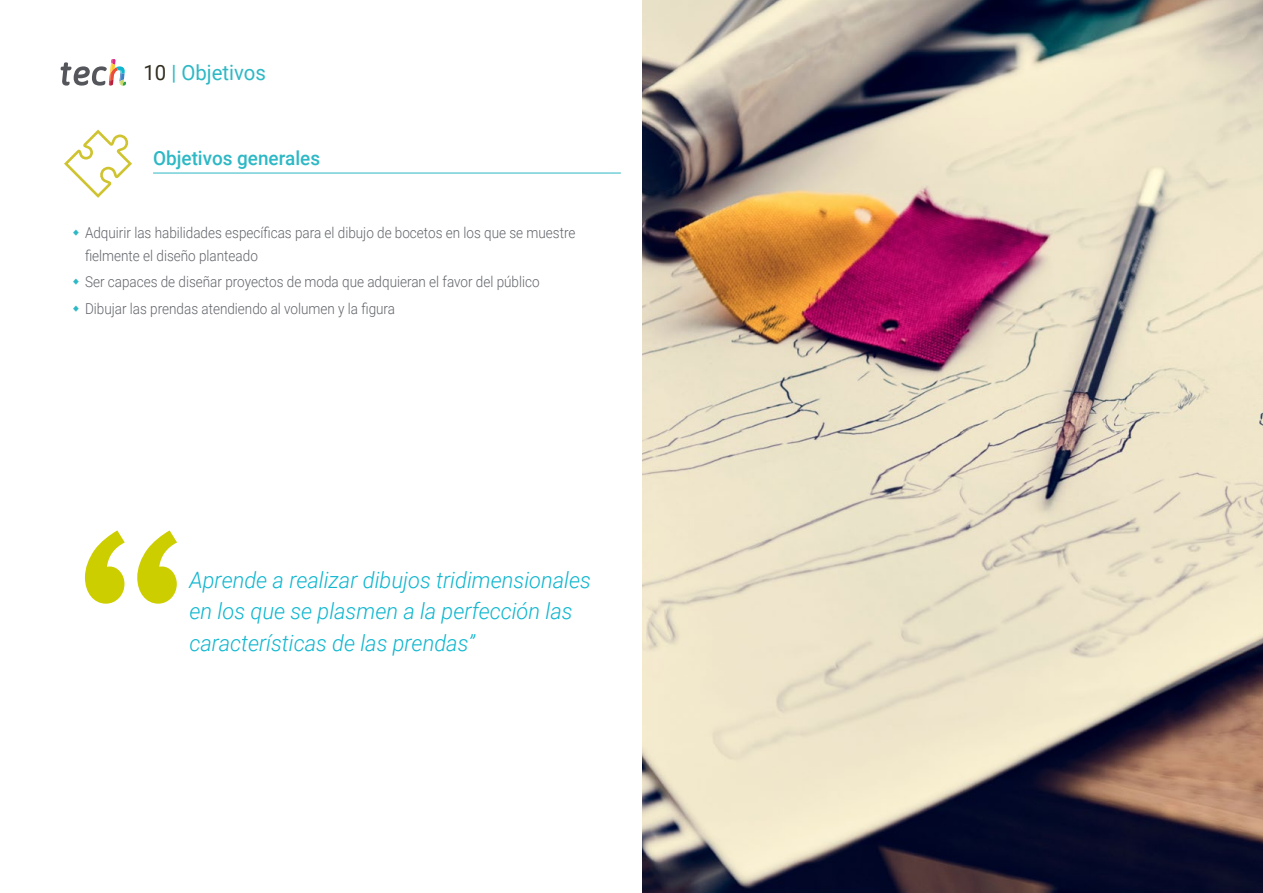
<style>
.page{position:relative;width:1263px;height:893px;background:#fff}
.page>*{position:absolute;margin:0;border:0;box-sizing:border-box;transform-origin:0 0}
.t1{font:italic 300 22.5px/31.5px "Roboto";color:#0fb6cf}
.t2{font:21px "Roboto";color:#2db8c5}
.t3{font:500 19.5px "Roboto";color:#2db8c5}
.t4{font:300 15px/22.5px "Roboto";color:#61646a;scale:.9 1}
.s1{color:#312e20}
</style>
<div class="page">
<hr style="left:153px;top:173px;width:468px;height:1px;background:#2db8c5">
<svg style="left:64px;top:130px;width:68px;height:68px"></svg>
<img style="left:642px;top:0;width:621px;height:893px">
<svg style="left:61px;top:59px;width:65px;height:27px"></svg>
<svg style="left:85px;top:530px;width:92px;height:74px"></svg>
<h2 class="t2" style="left:144px;top:57px;width:124px"><span class="s1">10</span> | Objetivos</h2>
<h3 class="t3" style="left:153px;top:144px;width:169px">Objetivos generales</h3>
<p class="t4" style="left:85px;top:221px;width:546px">Adquirir las habilidades específicas para el dibujo de bocetos en los que se muestre fielmente el diseño planteado</p>
<p class="t4" style="left:85px;top:268px;width:507px;line-height:26.7px">Ser capaces de diseñar proyectos de moda que adquieran el favor del público<br>Dibujar las prendas atendiendo al volumen y la figura</p>
<h1 class="t1" style="left:189px;top:563px;width:403px">Aprende a realizar dibujos tridimensionales en los que se plasmen a la perfección las características de las prendas”</h1>
</div>
